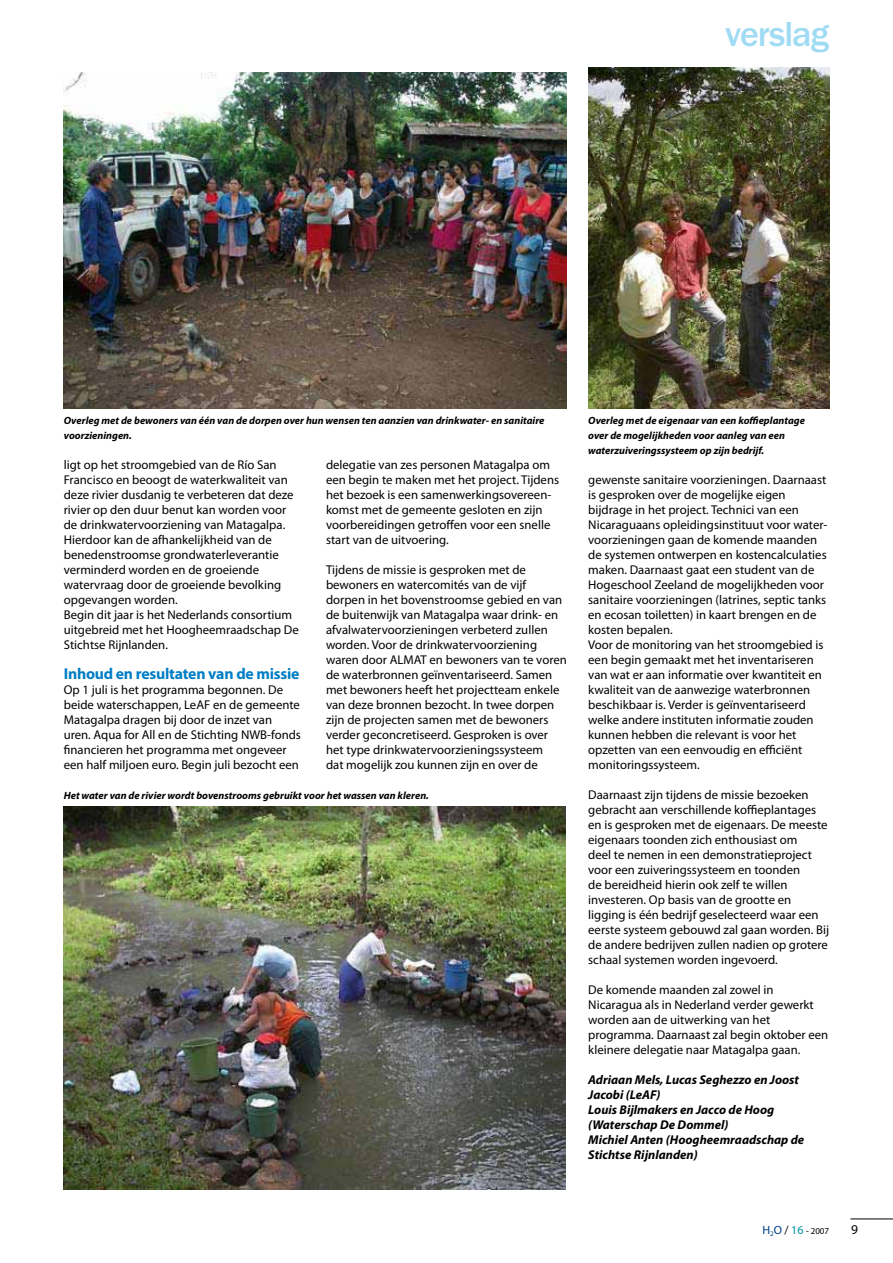
<style>
.page{position:relative;width:893px;height:1263px;background:#fff}
.page>*{position:absolute;margin:0;border:0;box-sizing:border-box;transform-origin:0 0}
.t1{font:500 36px "ITC Franklin Gothic Std";letter-spacing:-.03em;color:#a0dbf4}
.t2{font:700 15.75px "Myriad Pro";letter-spacing:-.015em;color:#007ec5}
.t3{font:13.5px "Myriad Pro";color:#000}
.t4{font:12.75px/15px "Myriad Pro";color:#000}
.t5{font:italic 700 12.75px/15px "Myriad Pro";color:#000}
.t6{font:italic 700 10.5px/15px "Myriad Pro";color:#000}
.t7{font:9px "Myriad Pro";color:#000}
.s1{font-size:12px;color:#003f8a}
.s2{font-size:12px}
.s3{font-size:12px;color:#0094a8}
</style>
<div class="page">
<hr style="left:850px;top:1219px;width:43px;height:1px;background:#000">
<img style="left:64px;top:72px;width:503px;height:337px">
<img style="left:64px;top:806px;width:501px;height:383px">
<img style="left:588px;top:67px;width:241px;height:342px">
<h1 class="t1" style="left:725px;top:20px;width:106px">verslag</h1>
<p class="t6" style="left:64px;top:414px;width:482px">Overleg met de bewoners van één van de dorpen over hun wensen ten aanzien van drinkwater- en sanitaire voorzieningen.</p>
<p class="t4" style="left:64px;top:458px;width:236px">ligt op het stroomgebied van de Río San Francisco en beoogt de waterkwaliteit van deze rivier dusdanig te verbeteren dat deze rivier op den duur benut kan worden voor de drinkwatervoorziening van Matagalpa.<br>Hierdoor kan de afhankelijkheid van de benedenstroomse grondwaterleverantie verminderd worden en de groeiende watervraag door de groeiende bevolking opgevangen worden.<br>Begin dit jaar is het Nederlands consortium uitgebreid met het Hoogheemraadschap De Stichtse Rijnlanden.</p>
<p class="t2" style="left:64px;top:668px;width:237px">Inhoud en resultaten van de missie</p>
<p class="t4" style="left:64px;top:683px;width:239px">Op 1 juli is het programma begonnen. De beide waterschappen, LeAF en de gemeente Matagalpa dragen bij door de inzet van uren. Aqua for All en de Stichting NWB-fonds financieren het programma met ongeveer een half miljoen euro. Begin juli bezocht een</p>
<p class="t4" style="left:326px;top:458px;width:235px">delegatie van zes personen Matagalpa om een begin te maken met het project. Tijdens het bezoek is een samenwerkingsovereen&shy;komst met de gemeente gesloten en zijn voorbereidingen getroffen voor een snelle start van de uitvoering.</p>
<p class="t4" style="left:326px;top:563px;width:242px">Tijdens de missie is gesproken met de bewoners en watercomités van de vijf dorpen in het bovenstroomse gebied en van de buitenwijk van Matagalpa waar drink- en afvalwatervoorzieningen verbeterd zullen worden. Voor de drinkwatervoorziening waren door ALMAT en bewoners van te voren de waterbronnen geïnventariseerd. Samen met bewoners heeft het projectteam enkele van deze bronnen bezocht. In twee dorpen zijn de projecten samen met de bewoners verder geconcretiseerd. Gesproken is over het type drinkwatervoorzieningssysteem<br>dat mogelijk zou kunnen zijn en over de</p>
<p class="t6" style="left:64px;top:789px;width:367px">Het water van de rivier wordt bovenstrooms gebruikt voor het wassen van kleren.</p>
<p class="t6" style="left:588px;top:414px;width:218px">Overleg met de eigenaar van een koffieplantage over de mogelijkheden voor aanleg van een waterzuiveringssysteem op zijn bedrijf.</p>
<p class="t4" style="left:588px;top:473px;width:241px">gewenste sanitaire voorzieningen. Daarnaast is gesproken over de mogelijke eigen bijdrage in het project. Technici van een Nicaraguaans opleidingsinstituut voor water&shy;voorzieningen gaan de komende maanden de systemen ontwerpen en kostencalculaties maken. Daarnaast gaat een student van de Hogeschool Zeeland de mogelijkheden voor sanitaire voorzieningen (latrines, septic tanks en ecosan toiletten) in kaart brengen en de kosten bepalen.<br>Voor de monitoring van het stroomgebied is een begin gemaakt met het inventariseren van wat er aan informatie over kwantiteit en kwaliteit van de aanwezige waterbronnen beschikbaar is. Verder is geïnventariseerd welke andere instituten informatie zouden kunnen hebben die relevant is voor het opzetten van een eenvoudig en efficiënt monitoringssysteem.</p>
<p class="t4" style="left:588px;top:788px;width:242px">Daarnaast zijn tijdens de missie bezoeken gebracht aan verschillende koffieplantages en is gesproken met de eigenaars. De meeste eigenaars toonden zich enthousiast om<br>deel te nemen in een demonstratieproject voor een zuiveringssysteem en toonden<br>de bereidheid hierin ook zelf te willen investeren. Op basis van de grootte en ligging is één bedrijf geselecteerd waar een eerste systeem gebouwd zal gaan worden. Bij de andere bedrijven zullen nadien op grotere schaal systemen worden ingevoerd.</p>
<p class="t4" style="left:588px;top:983px;width:241px">De komende maanden zal zowel in Nicaragua als in Nederland verder gewerkt worden aan de uitwerking van het programma. Daarnaast zal begin oktober een kleinere delegatie naar Matagalpa gaan.</p>
<p class="t5" style="left:588px;top:1073px;width:218px">Adriaan Mels, Lucas Seghezzo en Joost<br>Jacobi (LeAF)<br>Louis Bijlmakers en Jacco de Hoog (Waterschap De Dommel)<br>Michiel Anten (Hoogheemraadschap de<br>Stichtse Rijnlanden)</p>
<p class="t7" style="left:762px;top:1227px;width:68px"><span class="s1">H</span><sub>2</sub><span class="s1">O</span> <span class="s2">/</span> <span class="s3">16</span> - 2007</p>
<p class="t3" style="left:851px;top:1224px;width:8px">9</p>
</div>
